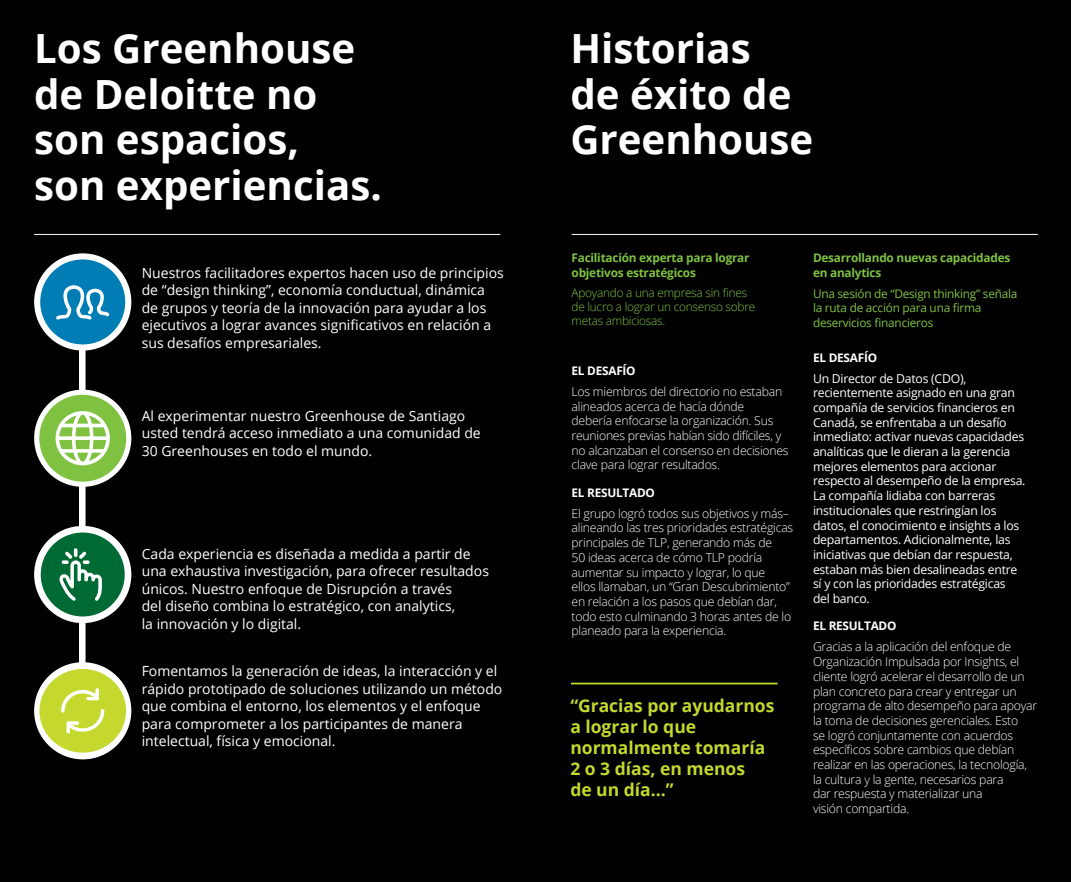
<style>
.page{position:relative;width:1071px;height:882px;background:#010101}
.page>*{position:absolute;margin:0;border:0;box-sizing:border-box;transform-origin:0 0}
.t1{font:700 40.25px/45.5px "Open Sans";color:#fff}
.t2{font:700 17.5px/21px "Open Sans";color:#c4d82d}
.t3{font:14px/17.5px "Open Sans";color:#fff}
.t4{font:300 12.25px/14.7px "Open Sans";letter-spacing:-.02em;color:#fff}
.t5{font:12.25px/14.7px "Open Sans";letter-spacing:-.02em;color:#fff}
.t6{font:700 11.9px/14.2px "Open Sans";letter-spacing:-.02em;color:#7fc241}
.t7{font:11.9px/14.2px "Open Sans";letter-spacing:-.02em;color:#7fc241}
.t8{font:300 11.9px/14.2px "Open Sans";letter-spacing:-.02em;color:#7fc241}
.t9{font:700 11.9px "Open Sans";letter-spacing:-.02em;color:#fff}
</style>
<div class="page">
<div style="left:79px;top:293px;width:7px;height:448px;background:#fff"></div>
<div style="left:34px;top:253px;width:97px;height:98px;background:#fff;border-radius:50%"></div>
<svg style="left:40px;top:259px;width:85px;height:85px"></svg>
<div style="left:34px;top:526px;width:97px;height:97px;background:#fff;border-radius:50%"></div>
<svg style="left:41px;top:533px;width:84px;height:84px"></svg>
<div style="left:34px;top:390px;width:97px;height:97px;background:#fff;border-radius:50%"></div>
<svg style="left:39px;top:395px;width:87px;height:87px"></svg>
<div style="left:34px;top:662px;width:97px;height:97px;background:#fff;border-radius:50%"></div>
<svg style="left:39px;top:669px;width:87px;height:84px"></svg>
<hr style="left:34px;top:234px;width:466px;height:1px;background:#fff">
<hr style="left:572px;top:234px;width:466px;height:1px;background:#fff">
<hr style="left:571px;top:683px;width:207px;height:1px;background:#c4d82d">
<p class="t1" style="left:34px;top:25px;width:349px">Los Greenhouse de Deloitte no son espacios,<br>son experiencias.</p>
<p class="t3" style="left:142px;top:264px;width:364px">Nuestros facilitadores expertos hacen uso de principios de “design thinking”, economía conductual, dinámica de grupos y teoría de la innovación para ayudar a los ejecutivos a lograr avances significativos en relación a sus desafíos empresariales.</p>
<p class="t3" style="left:142px;top:407px;width:341px">Al experimentar nuestro Greenhouse de Santiago usted tendrá acceso inmediato a una comunidad de<br>30 Greenhouses en todo el mundo.</p>
<p class="t3" style="left:142px;top:544px;width:349px">Cada experiencia es diseñada a medida a partir de una exhaustiva investigación, para ofrecer resultados únicos. Nuestro enfoque de Disrupción a través<br>del diseño combina lo estratégico, con analytics,<br>la innovación y lo digital.</p>
<p class="t3" style="left:142px;top:662px;width:362px">Fomentamos la generación de ideas, la interacción y el rápido prototipado de soluciones utilizando un método que combina el entorno, los elementos y el enfoque para comprometer a los participantes de manera intelectual, física y emocional.</p>
<p class="t1" style="left:570px;top:25px;width:245px">Historias<br>de éxito de<br>Greenhouse</p>
<p class="t6" style="left:572px;top:251px;width:179px">Facilitación experta para lograr objetivos estratégicos</p>
<p class="t8" style="left:572px;top:285px;width:185px">Apoyando a una empresa sin fines de lucro a lograr un consenso sobre metas ambiciosas.</p>
<p class="t9" style="left:572px;top:362px;width:66px">EL DESAFÍO</p>
<p class="t4" style="left:572px;top:384px;width:219px">Los miembros del directorio no estaban alineados acerca de hacía dónde<br>debería enfocarse la organización. Sus reuniones previas habían sido difíciles, y no alcanzaban el consenso en decisiones clave para lograr resultados.</p>
<p class="t9" style="left:572px;top:484px;width:85px">EL RESULTADO</p>
<p class="t4" style="left:572px;top:506px;width:223px">El grupo logró todos sus objetivos y más– alineando las tres prioridades estratégicas principales de TLP, generando más de<br>50 ideas acerca de cómo TLP podría aumentar su impacto y lograr, lo que<br>ellos llamaban, un “Gran Descubrimiento” en relación a los pasos que debían dar, todo esto culminando 3 horas antes de lo planeado para la experiencia.</p>
<p class="t2" style="left:570px;top:695px;width:206px">“Gracias por ayudarnos a lograr lo que normalmente tomaría<br>2 o 3 días, en menos<br>de un día…”</p>
<p class="t6" style="left:813px;top:251px;width:199px">Desarrollando nuevas capacidades en analytics</p>
<p class="t7" style="left:813px;top:287px;width:206px">Una sesión de “Design thinking” señala la ruta de acción para una firma deservicios financieros</p>
<p class="t9" style="left:813px;top:349px;width:66px">EL DESAFÍO</p>
<p class="t5" style="left:813px;top:370px;width:214px">Un Director de Datos (CDO), recientemente asignado en una gran compañía de servicios financieros en Canadá, se enfrentaba a un desafío inmediato: activar nuevas capacidades analíticas que le dieran a la gerencia mejores elementos para accionar respecto al desempeño de la empresa.<br>La compañía lidiaba con barreras institucionales que restringían los datos, el conocimiento e insights a los departamentos. Adicionalmente, las iniciativas que debían dar respuesta, estaban más bien desalineadas entre sí y con las prioridades estratégicas del banco.</p>
<p class="t9" style="left:813px;top:618px;width:85px">EL RESULTADO</p>
<p class="t4" style="left:813px;top:639px;width:226px">Gracias a la aplicación del enfoque de Organización Impulsada por Insights, el cliente logró acelerar el desarrollo de un plan concreto para crear y entregar un programa de alto desempeño para apoyar la toma de decisiones gerenciales. Esto<br>se logró conjuntamente con acuerdos específicos sobre cambios que debían realizar en las operaciones, la tecnología, la cultura y la gente, necesarios para<br>dar respuesta y materializar una<br>visión compartida.</p>
</div>
